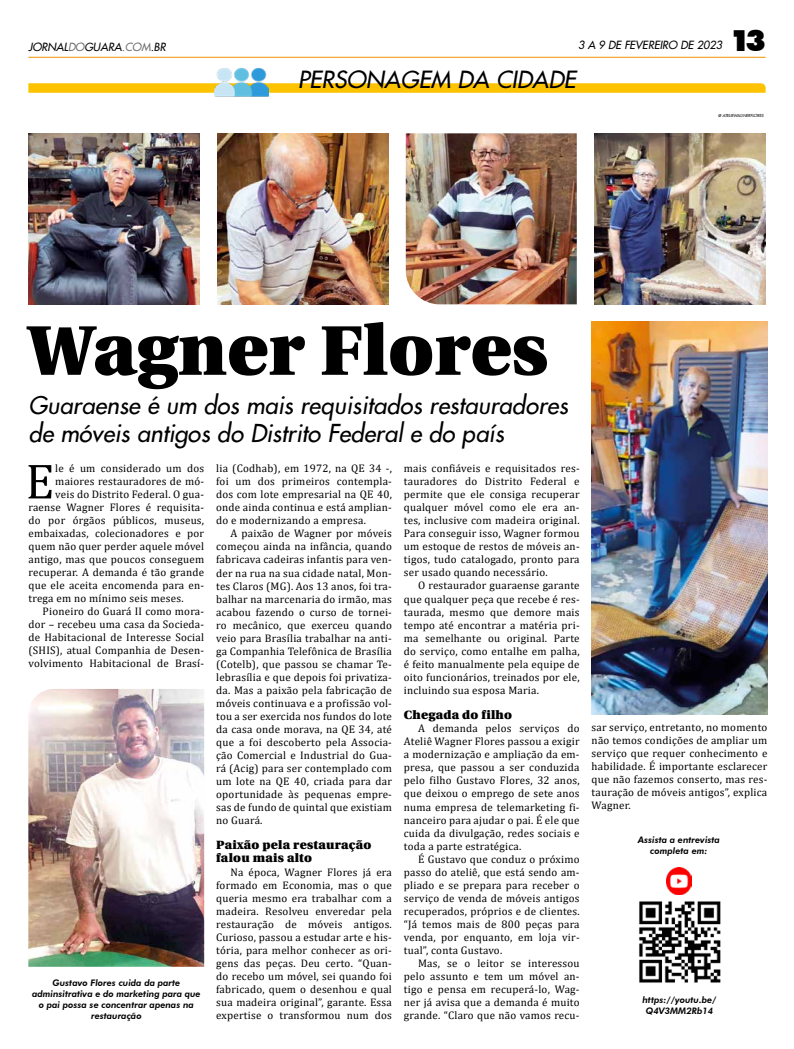
<style>
.page{position:relative;width:794px;height:1049px;background:#fff}
.page>*{position:absolute;margin:0;border:0;box-sizing:border-box;transform-origin:0 0}
.t1{font:900 70px "Utopia";color:#000}
.t2{font:50px "Cambria";color:#000}
.t3{font:900 29.6px "Futura BT";color:#000}
.t4{font:italic 24px/28px "Futura 2";color:#000}
.t5{font:italic 23px "Futura 2";color:#000}
.t6{font:900 12px/13px "Utopia";letter-spacing:.02em;color:#000}
.t7{font:11px/13px "Cambria";letter-spacing:.02em;color:#000;text-align:justify}
.t8{font:italic 11px "Futura 2";color:#000}
.t9{font:italic 800 9px/11px "Futura BT";color:#000;text-align:center}
.t10{font:italic 4px "Futura 2";color:#000}
.s1{color:#706f6f}
</style>
<div class="page">
<hr style="left:28px;top:57px;width:737px;height:1px;background:#f39200">
<svg style="left:28px;top:83px;width:737px;height:10px;background:#fcc50d"></svg>
<img style="left:214px;top:68px;width:54px;height:29px">
<img style="left:29px;top:133px;width:171px;height:171px">
<img style="left:217px;top:133px;width:171px;height:171px">
<img style="left:406px;top:133px;width:171px;height:171px">
<img style="left:594px;top:133px;width:171px;height:171px">
<img style="left:591px;top:322px;width:176px;height:392px">
<img style="left:639px;top:894px;width:82px;height:89px">
<img style="left:666px;top:868px;width:25px;height:26px">
<img style="left:28px;top:689px;width:176px;height:278px">
<p class="t8" style="left:28px;top:39px;width:139px">JORNAL<span class="s1">DO</span>GUARA<span class="s1">.COM</span>.BR</p>
<p class="t8" style="left:578px;top:37px;width:145px">3 A 9 DE FEVEREIRO DE 2023</p>
<h3 class="t3" style="left:730px;top:22px;width:37px">13</h3>
<h3 class="t5" style="left:298px;top:64px;width:279px">PERSONAGEM DA CIDADE</h3>
<p class="t10" style="left:718px;top:113px;width:47px">@ ATELIEWAGNERFLORES</p>
<h1 class="t1" style="left:28px;top:311px;width:520px">Wagner Flores</h1>
<h3 class="t4" style="left:28px;top:391px;width:541px">Guaraense é um dos mais requisitados restauradores de móveis antigos do Distrito Federal e do país</h3>
<h2 class="t2" style="left:26px;top:452px;width:30px">E</h2>
<p class="t7" style="left:55px;top:462px;width:150px">le é um considerado um dos</p>
<p class="t7" style="left:55px;top:475px;width:150px">maiores restauradores de mó-</p>
<p class="t7" style="left:55px;top:488px;width:150px">veis do Distrito Federal. O gua-</p>
<p class="t7" style="left:28px;top:501px;width:177px">raense Wagner Flores é requisita-</p>
<p class="t7" style="left:28px;top:514px;width:177px">do por órgãos públicos, museus,</p>
<p class="t7" style="left:28px;top:527px;width:177px">embaixadas, colecionadores e por</p>
<p class="t7" style="left:28px;top:540px;width:177px">quem não quer perder aquele móvel</p>
<p class="t7" style="left:28px;top:553px;width:177px">antigo, mas que poucos conseguem</p>
<p class="t7" style="left:28px;top:566px;width:177px">recuperar. A demanda é tão grande</p>
<p class="t7" style="left:28px;top:579px;width:177px">que ele aceita encomenda para en-</p>
<p class="t7" style="left:28px;top:592px;width:157px">trega em no mínimo seis meses.</p>
<p class="t7" style="left:43px;top:605px;width:163px">Pioneiro do Guará II como mora-</p>
<p class="t7" style="left:28px;top:618px;width:177px">dor – recebeu uma casa da Socieda-</p>
<p class="t7" style="left:28px;top:631px;width:177px">de Habitacional de Interesse Social</p>
<p class="t7" style="left:28px;top:644px;width:177px">(SHIS), atual Companhia de Desen-</p>
<p class="t7" style="left:28px;top:657px;width:177px">volvimento Habitacional de Brasí-</p>
<p class="t9" style="left:32px;top:977px;width:170px">Gustavo Flores cuida da parte adminsitrativa e do marketing para que o pai possa se concentrar apenas na restauração</p>
<p class="t7" style="left:216px;top:462px;width:177px">lia (Codhab), em 1972, na QE 34 -, foi um dos primeiros contempla&shy;dos com lote empresarial na QE 40, onde ainda continua e está amplian&shy;do e modernizando a empresa.</p>
<p class="t7" style="left:216px;top:527px;width:177px;text-indent:14px">A paixão de Wagner por móveis começou ainda na infância, quando fabricava cadeiras infantis para ven&shy;der na rua na sua cidade natal, Mon&shy;tes Claros (MG). Aos 13 anos, foi tra&shy;balhar na marcenaria do irmão, mas acabou fazendo o curso de tornei&shy;ro mecânico, que exerceu quando veio para Brasília trabalhar na anti&shy;ga Companhia Telefônica de Brasília (Cotelb), que passou se chamar Te&shy;lebrasília e que depois foi privatiza&shy;da. Mas a paixão pela fabricação de móveis continuava e a profissão vol&shy;tou a ser exercida nos fundos do lote da casa onde morava, na QE 34, até que a foi descoberto pela Associa&shy;ção Comercial e Industrial do Gua&shy;rá (Acig) para ser contemplado com um lote na QE 40, criada para dar oportunidade às pequenas empre&shy;sas de fundo de quintal que existiam no Guará.</p>
<p class="t6" style="left:216px;top:839px;width:157px">Paixão pela restauração falou mais alto</p>
<p class="t7" style="left:216px;top:865px;width:177px;text-indent:14px">Na época, Wagner Flores já era formado em Economia, mas o que queria mesmo era trabalhar com a madeira. Resolveu enveredar pela restauração de móveis antigos.<br>Curioso, passou a estudar arte e his&shy;tória, para melhor conhecer as ori&shy;gens das peças. Deu certo. “Quan&shy;do recebo um móvel, sei quando foi fabricado, quem o desenhou e qual sua madeira original”, garante. Essa expertise o transformou num dos</p>
<p class="t7" style="left:404px;top:462px;width:177px">mais confiáveis e requisitados res&shy;tauradores do Distrito Federal e permite que ele consiga recuperar qualquer móvel como ele era an&shy;tes, inclusive com madeira original.<br>Para conseguir isso, Wagner formou um estoque de restos de móveis an&shy;tigos, tudo catalogado, pronto para ser usado quando necessário.</p>
<p class="t7" style="left:404px;top:579px;width:177px;text-indent:14px">O restaurador guaraense garante que qualquer peça que recebe é res&shy;taurada, mesmo que demore mais tempo até encontrar a matéria pri&shy;ma semelhante ou original. Parte do serviço, como entalhe em palha, é feito manualmente pela equipe de oito funcionários, treinados por ele, incluindo sua esposa Maria.</p>
<p class="t6" style="left:404px;top:709px;width:110px">Chegada do filho</p>
<p class="t7" style="left:404px;top:722px;width:177px;text-indent:14px">A demanda pelos serviços do Ateliê Wagner Flores passou a exigir a modernização e ampliação da em&shy;presa, que passou a ser conduzida pelo filho Gustavo Flores, 32 anos, que deixou o emprego de sete anos numa empresa de telemarketing fi&shy;nanceiro para ajudar o pai. É ele que cuida da divulgação, redes sociais e toda a parte estratégica.</p>
<p class="t7" style="left:404px;top:852px;width:177px;text-indent:14px">É Gustavo que conduz o próximo passo do ateliê, que está sendo am&shy;pliado e se prepara para receber o serviço de venda de móveis antigos recuperados, próprios e de clientes. “Já temos mais de 800 peças para venda, por enquanto, em loja vir&shy;tual”, conta Gustavo.</p>
<p class="t7" style="left:404px;top:956px;width:177px;text-indent:14px">Mas, se o leitor se interessou pelo assunto e tem um móvel an&shy;tigo e pensa em recuperá-lo, Wag&shy;ner já avisa que a demanda é muito grande. “Claro que não vamos recu-</p>
<p class="t7" style="left:591px;top:721px;width:177px">sar serviço, entretanto, no momento não temos condições de ampliar um serviço que requer conhecimento e habilidade. É importante esclarecer que não fazemos conserto, mas res&shy;tauração de móveis antigos”, explica Wagner.</p>
<p class="t9" style="left:637px;top:834px;width:84px">Assista a entrevista completa em:</p>
<p class="t9" style="left:642px;top:994px;width:75px">https://youtu.be/<br>Q4V3MM2Rb14</p>
</div>
